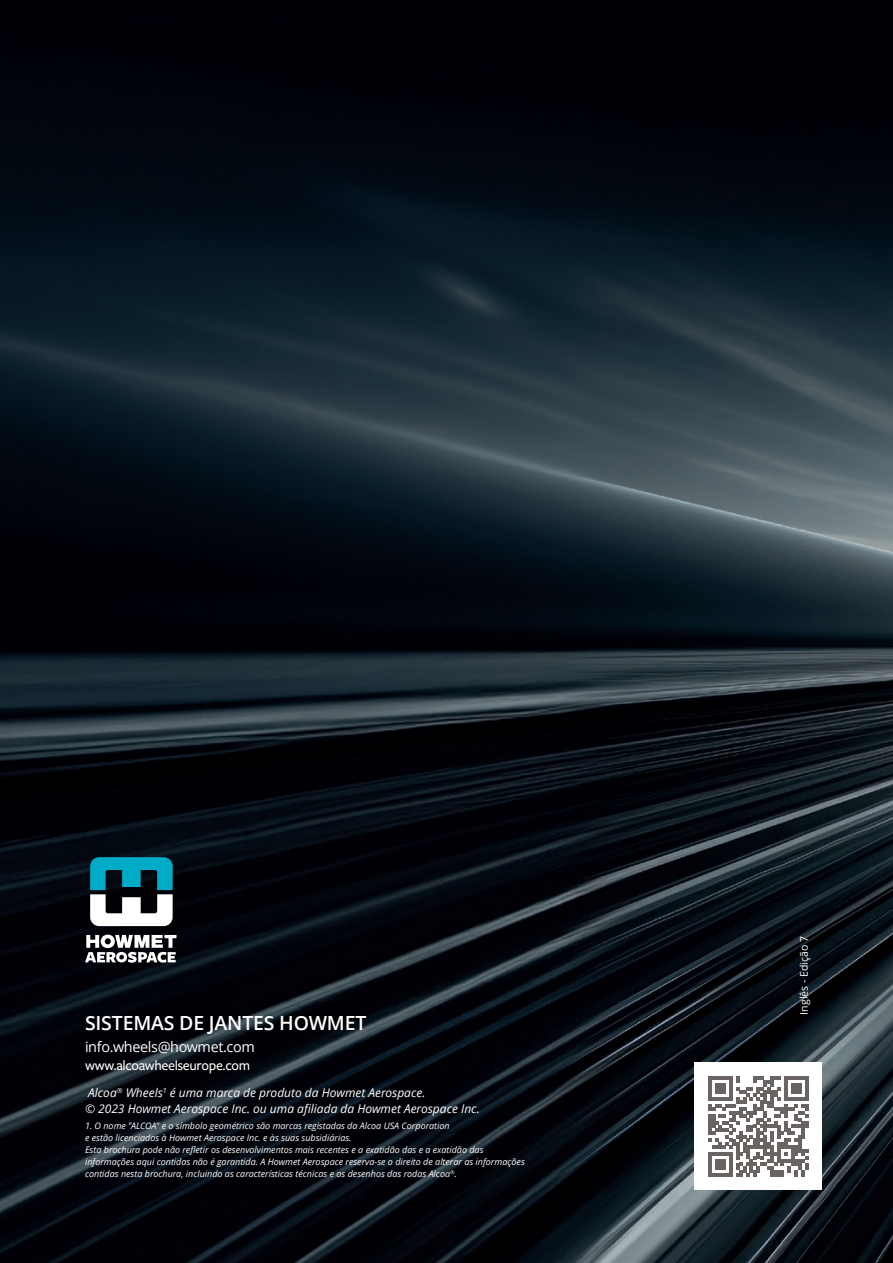
<style>
.page{position:relative;width:893px;height:1263px;background:#fff}
.page>*{position:absolute;margin:0;border:0;box-sizing:border-box;transform-origin:0 0}
.t1{font:600 19.5px "Open Sans";letter-spacing:-.01em;color:#fff}
.t2{font:500 14.4px "Freight Sans Pro";letter-spacing:-.025em;color:#fff}
.t3{font:14.4px "Open Sans";letter-spacing:-.025em;color:#fff}
.t4{font:italic 12px/16.2px "Open Sans";color:#fff}
.t5{font:10.5px "Open Sans";color:#fff}
.t6{font:italic 9px/12px "Open Sans";color:#fff}
</style>
<div class="page">
<img style="left:0;top:0;width:893px;height:1263px">
<svg style="left:90px;top:857px;width:83px;height:69px"></svg>
<svg style="left:85px;top:934px;width:91px;height:29px"></svg>
<div style="left:694px;top:1063px;width:128px;height:127px;background:#fff"></div>
<svg style="left:708px;top:1076px;width:100px;height:100px"></svg>
<h1 class="t1" style="left:85px;top:1009px;width:283px">SISTEMAS DE JANTES HOWMET</h1>
<h2 class="t3" style="left:85px;top:1037px;width:171px">info.wheels@howmet.com</h2>
<h2 class="t2" style="left:85px;top:1055px;width:167px">www.alcoawheelseurope.com</h2>
<h3 class="t4" style="left:85px;top:1084px;width:396px">Alcoa<sup>®</sup> Wheels<sup>1</sup> é uma marca de produto da Howmet Aerospace.<br>© 2023 Howmet Aerospace Inc. ou uma afiliada da Howmet Aerospace Inc.</h3>
<p class="t6" style="left:85px;top:1119px;width:441px">1. O nome "ALCOA" e o símbolo geométrico são marcas registadas da Alcoa USA Corporation<br>e estão licenciados à Howmet Aerospace Inc. e às suas subsidiárias.<br>Esta brochura pode não refletir os desenvolvimentos mais recentes e a exatidão das e a exatidão das informações aqui contidas não é garantida. A Howmet Aerospace reserva-se o direito de alterar as informações contidas nesta brochura, incluindo as características técnicas e os desenhos das rodas Alcoa<sup>®</sup>.</p>
<p class="t5" style="left:797px;top:1014px;width:80px;rotate:-90deg">Inglês - Edição 7</p>
</div>
